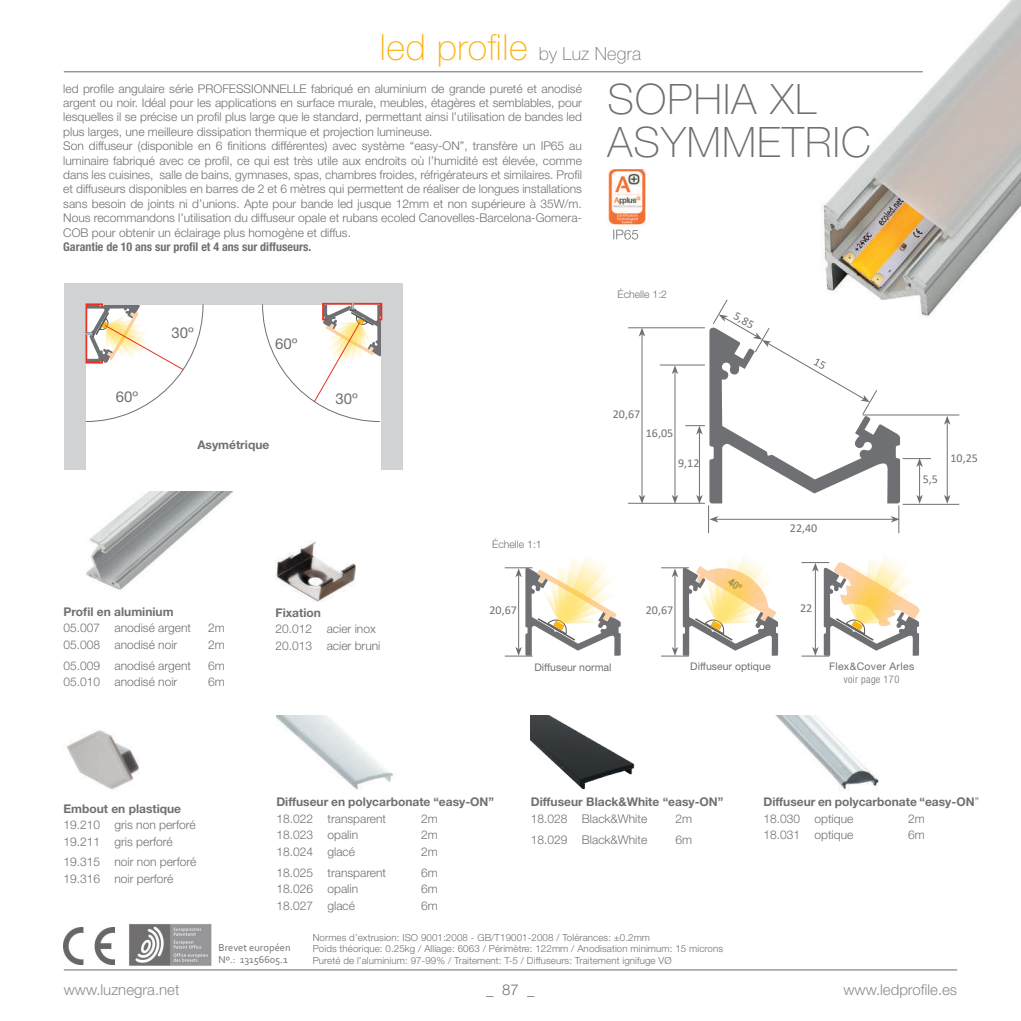
<style>
.page{position:relative;width:1021px;height:1021px;background:#fff}
.page>*{position:absolute;margin:0;border:0;box-sizing:border-box;transform-origin:0 0}
.t1{font:100 42px/43.5px "Helvetica Neue LT Std";letter-spacing:.03em;color:#6f7073}
.t2{font:100 36px "Helvetica Neue LT Std";letter-spacing:.015em;color:#fbb316}
.t3{font:300 15px "Helvetica Neue LT Std";color:#8a8c8f}
.t4{font:15px "Helvetica Neue LT Std";color:#6f7073}
.t5{font:300 15px "Helvetica Neue LT Std";color:#6f7073}
.t6{font:300 12px/14.4px "Helvetica Neue LT Std";color:#6f7073}
.t7{font:700 12px/16.5px "Helvetica Neue LT Std";color:#6f7073}
.t8{font:700 condensed 12px "Helvetica Neue LT Std";color:#6f7073}
.t9{font:12px "Calibri";color:#6f7073}
.t10{font:10.5px "Helvetica Neue LT Std";color:#6f7073}
.t11{font:10.5px/12.6px "Corbel";color:#6f7073}
.t12{font:300 10.5px "Helvetica Neue LT Std";color:#6f7073}
.t13{font:10.5px "Helvetica Neue LT Std";letter-spacing:.03em;color:#6f7073}
.t14{font:300 condensed 10.5px "Helvetica Neue LT Std";letter-spacing:.03em;color:#6f7073}
.t15{font:300 9.75px/11.7px "Helvetica Neue LT Std";letter-spacing:.01em;color:#6f7073}
.s1{font-size:18px;color:#6f7073}
.s2{font-weight:300}
</style>
<div class="page">
<hr style="left:64px;top:969px;width:893px;height:1px;background:#6f7073">
<img style="left:66px;top:730px;width:73px;height:60px">
<img style="left:275px;top:540px;width:81px;height:61px">
<img style="left:86px;top:491px;width:147px;height:99px">
<img style="left:780px;top:0;width:240px;height:313px">
<hr style="left:641px;top:334px;width:1px;height:163px;background:#6f7073">
<svg style="left:638px;top:495px;width:7px;height:8px"></svg>
<svg style="left:638px;top:328px;width:7px;height:8px"></svg>
<hr style="left:674px;top:372px;width:1px;height:125px;background:#6f7073">
<svg style="left:671px;top:495px;width:7px;height:8px"></svg>
<svg style="left:672px;top:366px;width:6px;height:8px"></svg>
<hr style="left:947px;top:422px;width:1px;height:75px;background:#6f7073">
<svg style="left:943px;top:495px;width:7px;height:9px"></svg>
<svg style="left:944px;top:416px;width:6px;height:8px"></svg>
<hr style="left:628px;top:327px;width:77px;height:1px;background:#6f7073">
<hr style="left:659px;top:365px;width:46px;height:1px;background:#6f7073">
<hr style="left:862px;top:415px;width:97px;height:1px;background:#6f7073">
<hr style="left:902px;top:504px;width:57px;height:1px;background:#6f7073">
<hr style="left:628px;top:503px;width:77px;height:1px;background:#6f7073">
<svg style="left:504px;top:556px;width:116px;height:100px"></svg>
<img style="left:607px;top:169px;width:39px;height:58px">
<svg style="left:613px;top:230px;width:25px;height:9px"></svg>
<svg style="left:801px;top:556px;width:119px;height:100px"></svg>
<img style="left:64px;top:927px;width:51px;height:37px">
<img style="left:129px;top:924px;width:83px;height:42px">
<img style="left:276px;top:715px;width:118px;height:75px">
<img style="left:775px;top:715px;width:104px;height:76px">
<img style="left:531px;top:715px;width:104px;height:75px">
<div style="left:64px;top:289px;width:21px;height:180px;background:#d1d2d4"></div>
<div style="left:381px;top:289px;width:21px;height:180px;background:#d1d2d4"></div>
<div style="left:64px;top:283px;width:200px;height:21px;background:#d1d2d4"></div>
<div style="left:259px;top:283px;width:143px;height:21px;background:#d1d2d4"></div>
<svg style="left:85px;top:303px;width:118px;height:119px"></svg>
<svg style="left:262px;top:302px;width:121px;height:120px"></svg>
<hr style="left:64px;top:71px;width:858px;height:1px;background:#6f7073">
<svg style="left:685px;top:299px;width:246px;height:234px"></svg>
<svg style="left:661px;top:556px;width:117px;height:100px"></svg>
<h2 class="t2" style="left:380px;top:27px;width:262px">led profile <span class="s1">by Luz Negra</span></h2>
<p class="t6" style="left:63px;top:81px;width:520px">led profile angulaire série PROFESSIONNELLE fabriqué en aluminium de grande pureté et anodisé argent ou noir. Idéal pour les applications en surface murale, meubles, étagères et semblables, pour lesquelles il se précise un profil plus large que le standard, permettant ainsi l’utilisation de bandes led plus larges, une meilleure dissipation thermique et projection lumineuse.<br>Son diffuseur (disponible en 6 finitions différentes) avec système “easy-ON”, transfère un IP65 au luminaire fabriqué avec ce profil, ce qui est très utile aux endroits où l’humidité est élevée, comme dans les cuisines, salle de bains, gymnases, spas, chambres froides, réfrigérateurs et similaires. Profil et diffuseurs disponibles en barres de 2 et 6 mètres qui permettent de réaliser de longues installations sans besoin de joints ni d’unions. Apte pour bande led jusque 12mm et non supérieure à 35W/m.<br>Nous recommandons l’utilisation du diffuseur opale et rubans ecoled Canovelles-Barcelona-Gomera-COB pour obtenir un éclairage plus homogène et diffus.</p>
<p class="t8" style="left:63px;top:239px;width:249px">Garantie de 10 ans sur profil et 4 ans sur diffuseurs.</p>
<p class="t4" style="left:116px;top:387px;width:24px">60º</p>
<p class="t4" style="left:171px;top:324px;width:24px">30º</p>
<p class="t4" style="left:275px;top:335px;width:24px">60º</p>
<p class="t7" style="left:197px;top:436px;width:73px">Asymétrique</p>
<p class="t4" style="left:335px;top:389px;width:24px">30º</p>
<p class="t12" style="left:492px;top:537px;width:51px">Échelle 1:1</p>
<h1 class="t1" style="left:607px;top:77px;width:265px">SOPHIA XL<br>ASYMMETRIC</h1>
<p class="t12" style="left:617px;top:288px;width:51px">Échelle 1:2</p>
<p class="t9" style="left:613px;top:406px;width:29px">20,67</p>
<p class="t9" style="left:646px;top:424px;width:29px">16,05</p>
<p class="t9" style="left:678px;top:455px;width:23px">9,12</p>
<p class="t9" style="left:739px;top:307px;width:23px;rotate:30deg">5,85</p>
<p class="t9" style="left:790px;top:519px;width:29px">22,40</p>
<p class="t9" style="left:922px;top:471px;width:17px">5,5</p>
<p class="t9" style="left:950px;top:450px;width:29px">10,25</p>
<p class="t7" style="left:63px;top:603px;width:112px">Profil en aluminium</p>
<p class="t6" style="left:63px;top:620px;width:129px">05.007 anodisé argent</p>
<p class="t6" style="left:208px;top:620px;width:18px">2m</p>
<p class="t6" style="left:63px;top:637px;width:115px">05.008 anodisé noir</p>
<p class="t6" style="left:208px;top:637px;width:18px">2m</p>
<p class="t6" style="left:63px;top:658px;width:129px">05.009 anodisé argent</p>
<p class="t6" style="left:208px;top:658px;width:18px">6m</p>
<p class="t6" style="left:63px;top:674px;width:115px">05.010 anodisé noir</p>
<p class="t6" style="left:208px;top:674px;width:18px">6m</p>
<p class="t7" style="left:275px;top:604px;width:47px">Fixation</p>
<p class="t6" style="left:275px;top:620px;width:106px;line-height:16.5px">20.012 acier inox<br>20.013 acier bruni</p>
<p class="t9" style="left:489px;top:602px;width:29px">20,67</p>
<p class="t9" style="left:646px;top:602px;width:29px">20,67</p>
<p class="t10" style="left:534px;top:661px;width:79px">Diffuseur normal</p>
<p class="t10" style="left:690px;top:660px;width:82px">Diffuseur optique</p>
<p class="t9" style="left:800px;top:599px;width:14px">22</p>
<p class="t13" style="left:829px;top:660px;width:87px">Flex&amp;Cover Arles</p>
<p class="t14" style="left:844px;top:673px;width:57px">voir page 170</p>
<p class="t7" style="left:63px;top:799px;width:119px">Embout en plastique</p>
<p class="t6" style="left:63px;top:816px;width:134px;line-height:16.5px">19.210 gris non perforé<br>19.211 gris perforé</p>
<p class="t6" style="left:63px;top:853px;width:134px;line-height:16.5px">19.315 noir non perforé<br>19.316 noir perforé</p>
<p class="t7" style="left:276px;top:793px;width:219px">Diffuseur en polycarbonate “easy-ON”</p>
<p class="t6" style="left:276px;top:811px;width:111px">18.022 transparent</p>
<p class="t6" style="left:421px;top:811px;width:18px">2m</p>
<p class="t6" style="left:276px;top:827px;width:83px">18.023 opalin</p>
<p class="t6" style="left:421px;top:827px;width:18px">2m</p>
<p class="t6" style="left:276px;top:844px;width:80px">18.024 glacé</p>
<p class="t6" style="left:421px;top:844px;width:18px">2m</p>
<p class="t6" style="left:276px;top:864px;width:111px">18.025 transparent</p>
<p class="t6" style="left:421px;top:864px;width:18px">6m</p>
<p class="t6" style="left:276px;top:881px;width:83px">18.026 opalin</p>
<p class="t6" style="left:421px;top:881px;width:18px">6m</p>
<p class="t6" style="left:276px;top:897px;width:80px">18.027 glacé</p>
<p class="t6" style="left:421px;top:897px;width:18px">6m</p>
<p class="t7" style="left:531px;top:793px;width:194px">Diffuseur Black&amp;White “easy-ON”</p>
<p class="t6" style="left:531px;top:811px;width:118px">18.028 Black&amp;White</p>
<p class="t6" style="left:675px;top:811px;width:18px">2m</p>
<p class="t6" style="left:531px;top:831px;width:118px">18.029 Black&amp;White</p>
<p class="t6" style="left:675px;top:831px;width:18px">6m</p>
<p class="t11" style="left:218px;top:940px;width:74px">Brevet européen<br>Nº.: 13156605.1</p>
<p class="t15" style="left:313px;top:931px;width:412px">Normes d’extrusion: ISO 9001:2008 - GB/T19001-2008 / Tolérances: ±0.2mm<br>Poids théorique: 0.25kg / Alliage: 6063 / Périmètre: 122mm / Anodisation minimum: 15 microns<br>Pureté de l’aluminium: 97-99% / Traitement: T-5 / Diffuseurs: Traitement ignifuge VØ</p>
<p class="t7" style="left:763px;top:793px;width:217px">Diffuseur en polycarbonate “easy-ON<span class="s2">”<br>18.030 optique</span></p>
<p class="t6" style="left:908px;top:811px;width:18px">2m</p>
<p class="t6" style="left:763px;top:827px;width:91px">18.031 optique</p>
<p class="t6" style="left:908px;top:827px;width:18px">6m</p>
<p class="t3" style="left:64px;top:980px;width:117px">www.luznegra.net</p>
<p class="t5" style="left:486px;top:980px;width:50px">_ 87 _</p>
<p class="t3" style="left:843px;top:980px;width:115px">www.ledprofile.es</p>
</div>
